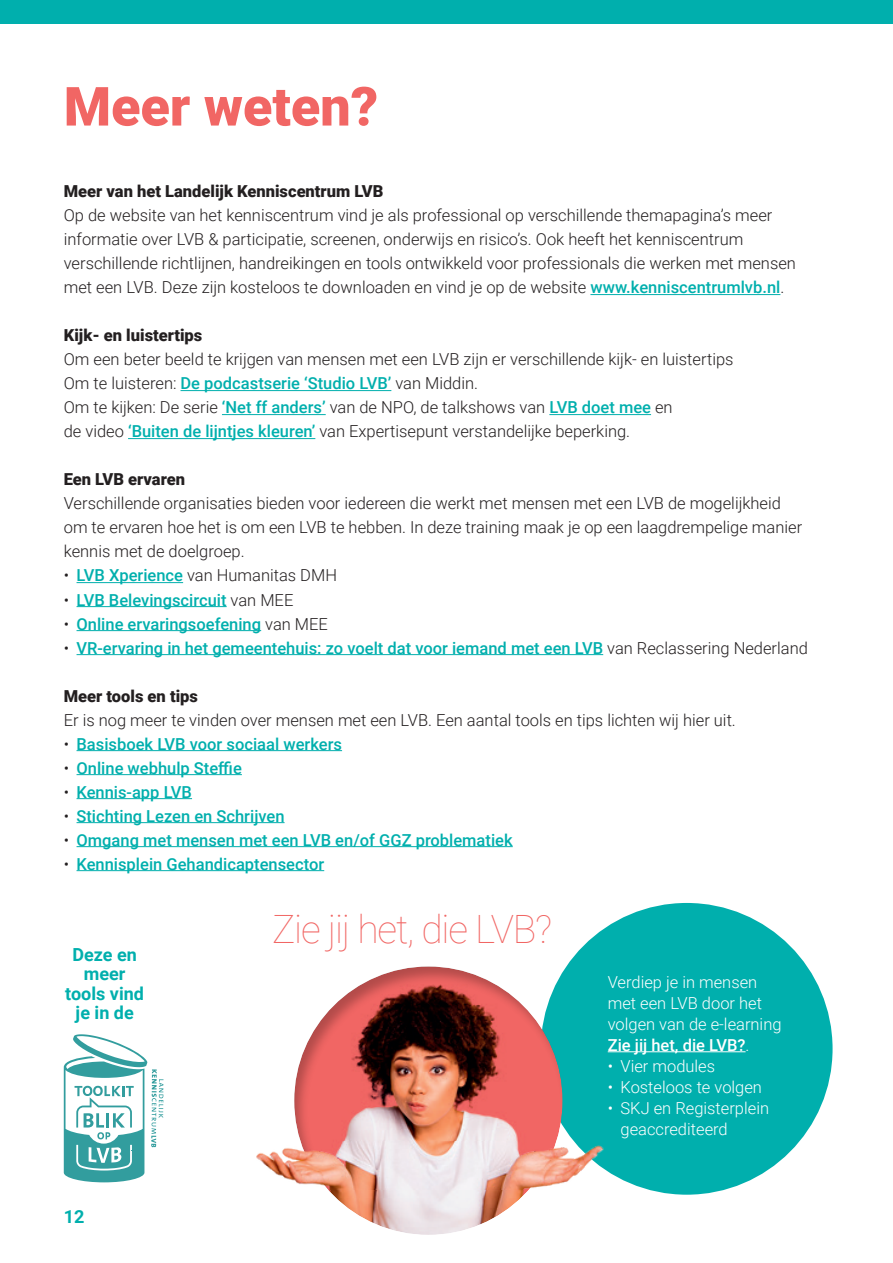
<style>
.page{position:relative;width:893px;height:1263px;background:#fff}
.page>*{position:absolute;margin:0;border:0;box-sizing:border-box;transform-origin:0 0}
.t1{font:900 54px "Roboto";color:#f16664}
.t2{font:100 39px "Roboto";letter-spacing:-.03em;color:#f16664}
.t3{font:700 18px/19.5px "Roboto";color:#00afad;text-align:center}
.t4{font:300 16.5px/24px "Roboto";color:#231f20}
.t5{font:500 16.5px "Roboto";color:#00afad}
.t6{font:300 16.5px/21px "Roboto";color:#fff}
.t7{font:900 16.5px "Roboto";color:#231f20}
.s1{font-weight:500;color:#00afad}
.s2{font-weight:300;color:#231f20}
.s3{font-weight:500}
</style>
<div class="page">
<div style="left:0;top:0;width:893px;height:23px;background:#00afad"></div>
<hr style="left:590px;top:294px;width:190px;height:1px;background:#00afad">
<hr style="left:181px;top:390px;width:210px;height:1px;background:#00afad">
<hr style="left:222px;top:414px;width:104px;height:1px;background:#00afad">
<hr style="left:549px;top:414px;width:102px;height:1px;background:#00afad">
<hr style="left:128px;top:438px;width:187px;height:1px;background:#00afad">
<hr style="left:77px;top:582px;width:106px;height:1px;background:#00afad">
<hr style="left:77px;top:606px;width:150px;height:1px;background:#00afad">
<hr style="left:77px;top:630px;width:184px;height:1px;background:#00afad">
<hr style="left:77px;top:654px;width:526px;height:1px;background:#00afad">
<hr style="left:77px;top:750px;width:265px;height:1px;background:#00afad">
<hr style="left:77px;top:774px;width:165px;height:1px;background:#00afad">
<hr style="left:77px;top:798px;width:115px;height:1px;background:#00afad">
<hr style="left:77px;top:822px;width:208px;height:1px;background:#00afad">
<hr style="left:77px;top:846px;width:436px;height:1px;background:#00afad">
<hr style="left:77px;top:870px;width:247px;height:1px;background:#00afad">
<svg style="left:64px;top:1034px;width:99px;height:148px"></svg>
<div style="left:541px;top:903px;width:292px;height:292px;background:#00afad;border-radius:50%"></div>
<hr style="left:608px;top:1051px;width:138px;height:1px;background:#fff">
<div style="left:293px;top:964px;width:270px;height:271px;background:#231f20;opacity:.3"></div>
<img style="left:256px;top:1142px;width:355px;height:48px">
<h1 class="t1" style="left:64px;top:69px;width:316px">Meer weten?</h1>
<p class="t7" style="left:64px;top:180px;width:321px">Meer van het Landelijk Kenniscentrum LVB</p>
<p class="t4" style="left:64px;top:203px;width:734px">Op de website van het kenniscentrum vind je als professional op verschillende themapagina’s meer informatie over LVB &amp; participatie, screenen, onderwijs en risico’s. Ook heeft het kenniscentrum verschillende richtlijnen, handreikingen en tools ontwikkeld voor professionals die werken met mensen met een LVB. Deze zijn kosteloos te downloaden en vind je op de website <span class="s1">www.kenniscentrumlvb.nl</span>.</p>
<p class="t7" style="left:64px;top:324px;width:140px">Kijk- en luistertips</p>
<p class="t4" style="left:64px;top:347px;width:671px">Om een beter beeld te krijgen van mensen met een LVB zijn er verschillende kijk- en luistertips Om te luisteren: <span class="s1">De podcastserie ‘Studio LVB’</span> van Middin.<br>Om te kijken: De serie <span class="s1">‘Net ff anders’</span> van de NPO, de talkshows van <span class="s1">LVB doet mee</span> en<br>de video <span class="s1">‘Buiten de lijntjes kleuren’</span> van Expertisepunt verstandelijke beperking.</p>
<p class="t7" style="left:64px;top:468px;width:123px">Een LVB ervaren</p>
<p class="t4" style="left:64px;top:491px;width:740px">Verschillende organisaties bieden voor iedereen die werkt met mensen met een LVB de mogelijkheid om te ervaren hoe het is om een LVB te hebben. In deze training maak je op een laagdrempelige manier kennis met de doelgroep.</p>
<p class="t4" style="left:64px;top:563px;width:275px">• <span class="s1">LVB Xperience</span> van Humanitas DMH</p>
<p class="t5" style="left:64px;top:588px;width:231px"><span class="s2">•</span> LVB Belevingscircuit <span class="s2">van MEE</span></p>
<p class="t5" style="left:64px;top:612px;width:266px"><span class="s2">•</span> Online ervaringsoefening <span class="s2">van MEE</span></p>
<p class="t5" style="left:64px;top:636px;width:746px"><span class="s2">•</span> VR-ervaring in het gemeentehuis: zo voelt dat voor iemand met een LVB <span class="s2">van Reclassering Nederland</span></p>
<p class="t7" style="left:64px;top:684px;width:136px">Meer tools en tips</p>
<p class="t4" style="left:64px;top:707px;width:674px">Er is nog meer te vinden over mensen met een LVB. Een aantal tools en tips lichten wij hier uit.</p>
<p class="t5" style="left:64px;top:732px;width:280px"><span class="s2">•</span> Basisboek LVB voor sociaal werkers</p>
<p class="t5" style="left:64px;top:756px;width:180px"><span class="s2">•</span> Online webhulp Steffie</p>
<p class="t5" style="left:64px;top:780px;width:130px"><span class="s2">•</span> Kennis-app LVB</p>
<p class="t5" style="left:64px;top:804px;width:222px"><span class="s2">•</span> Stichting Lezen en Schrijven</p>
<p class="t5" style="left:64px;top:828px;width:450px"><span class="s2">•</span> Omgang met mensen met een LVB en/of GGZ problematiek</p>
<p class="t5" style="left:64px;top:852px;width:262px"><span class="s2">•</span> Kennisplein Gehandicaptensector</p>
<p class="t3" style="left:65px;top:944px;width:80px">Deze en meer tools vind je in de</p>
<p class="t3" style="left:64px;top:1206px;width:22px">12</p>
<h2 class="t2" style="left:272px;top:901px;width:282px">Zie jij het, die LVB?</h2>
<p class="t6" style="left:608px;top:970px;width:175px">Verdiep je in mensen met een LVB door het volgen van de e-learning<br><span class="s3">Zie jij het, die LVB?</span>.</p>
<p class="t6" style="left:608px;top:1054px;width:109px">• Vier modules</p>
<p class="t6" style="left:608px;top:1075px;width:156px">• Kosteloos te volgen</p>
<p class="t6" style="left:620px;top:1096px;width:150px;text-indent:-13px">• SKJ en Registerplein geaccrediteerd</p>
</div>
